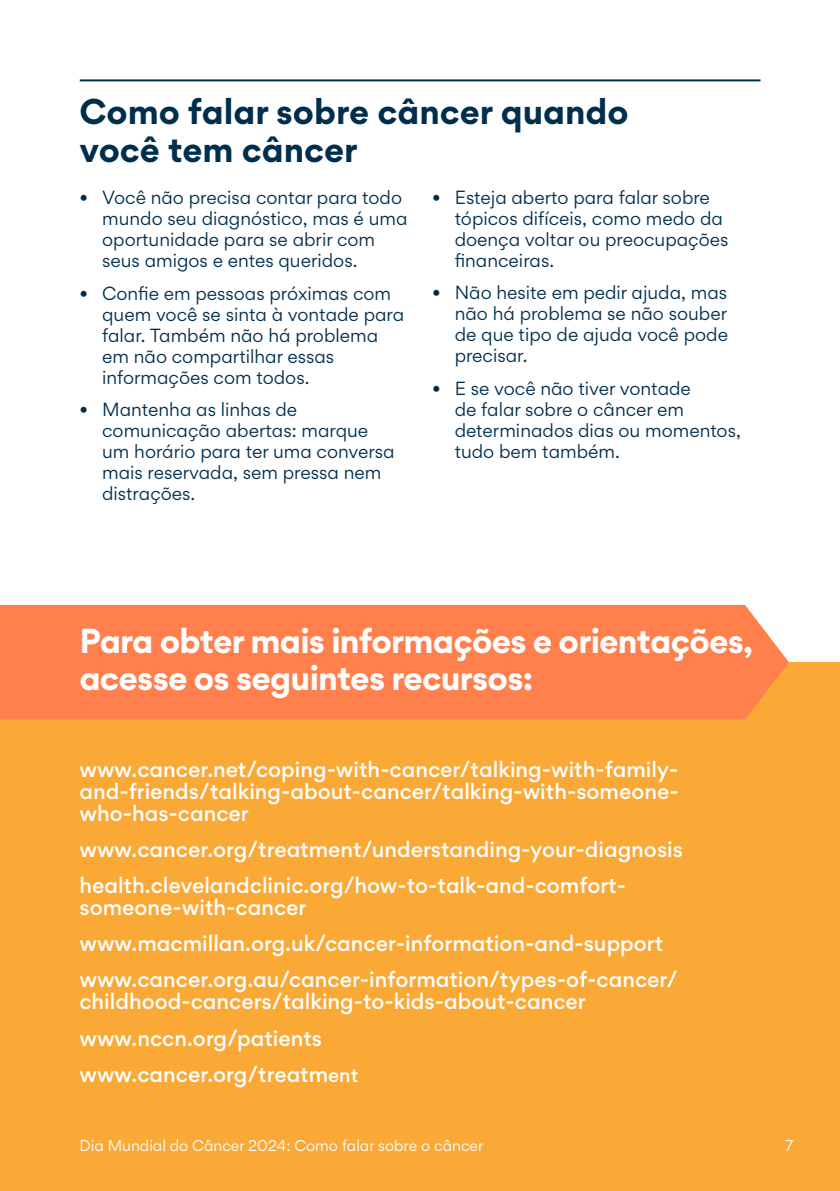
<style>
.page{position:relative;width:840px;height:1191px;background:#fff}
.page>*{position:absolute;margin:0;border:0;box-sizing:border-box;transform-origin:0 0}
.t1{font:700 32px/38.4px "Gordita";color:#002e4d}
.t2{font:700 31px/37.2px "Gordita";letter-spacing:-.025em;color:#fff}
.t3{font:500 20px/36.2px "Gordita";color:#fff}
.t4{font:17px/21px "Gordita";color:#002e4d}
.t5{font:14px "Gordita";color:#fff}
.s1{font-size:18px}
</style>
<div class="page">
<div style="left:0;top:662px;width:839px;height:529px;background:#faa836"></div>
<div style="left:0;top:605px;width:788px;height:114px;background:#ff7f4d"></div>
<hr style="left:80px;top:79px;width:680px;height:2px;background:#002e4d">
<h1 class="t1" style="left:79px;top:91px;width:550px">Como falar sobre câncer quando você tem câncer</h1>
<p class="t4" style="left:102px;top:187px;width:306px;text-indent:-23px">• Você não precisa contar para todo mundo seu diagnóstico, mas é uma oportunidade para se abrir com seus amigos e entes queridos.</p>
<p class="t4" style="left:102px;top:282px;width:303px;text-indent:-23px">• Confie em pessoas próximas com quem você se sinta à vontade para falar. Também não há problema em não compartilhar essas informações com todos.</p>
<p class="t4" style="left:102px;top:398px;width:294px;text-indent:-23px">• Mantenha as linhas de comunicação abertas: marque um horário para ter uma conversa mais reservada, sem pressa nem distrações.</p>
<p class="t4" style="left:454px;top:187px;width:275px;text-indent:-23px">• Esteja aberto para falar sobre tópicos difíceis, como medo da doença voltar ou preocupações financeiras.</p>
<p class="t4" style="left:454px;top:282px;width:274px;text-align:justify;text-indent:-23px">• Não hesite em pedir ajuda, mas não há problema se não souber de que tipo de ajuda você pode precisar.</p>
<p class="t4" style="left:454px;top:377px;width:287px;text-indent:-23px">• E se você não tiver vontade<br>de falar sobre o câncer em determinados dias ou momentos, tudo bem também.</p>
<h2 class="t2" style="left:79px;top:621px;width:675px">Para obter mais informações e orientações, acesse os seguintes recursos:</h2>
<p class="t3" style="left:79px;top:758px;width:600px;line-height:22px;text-align:justify">www.cancer.net/coping-with-cancer/talking-with-family&shy;and-friends/talking-about-cancer/talking-with-someone&shy;who-has-cancer</p>
<p class="t3" style="left:79px;top:831px;width:604px">www.cancer.org/treatment/understanding-your-diagnosis health.clevelandclinic.org/how-to-talk-and-comfort-</p>
<p class="t3" style="left:79px;top:889px;width:599px">someone-with-cancer www.macmillan.org.uk/cancer-information-and-support www.cancer.org.au/cancer-information/types-of-cancer/</p>
<p class="t3" style="left:79px;top:983px;width:507px">childhood-cancers/talking-to-kids-about-cancer www.nccn.org/patients www.cancer.org/treatm<span class="s1">ent</span></p>
<p class="t5" style="left:79px;top:1135px;width:405px">Dia Mundial do Câncer 2024: Como falar sobre o câncer</p>
<p class="t5" style="left:784px;top:1135px;width:10px">7</p>
</div>
